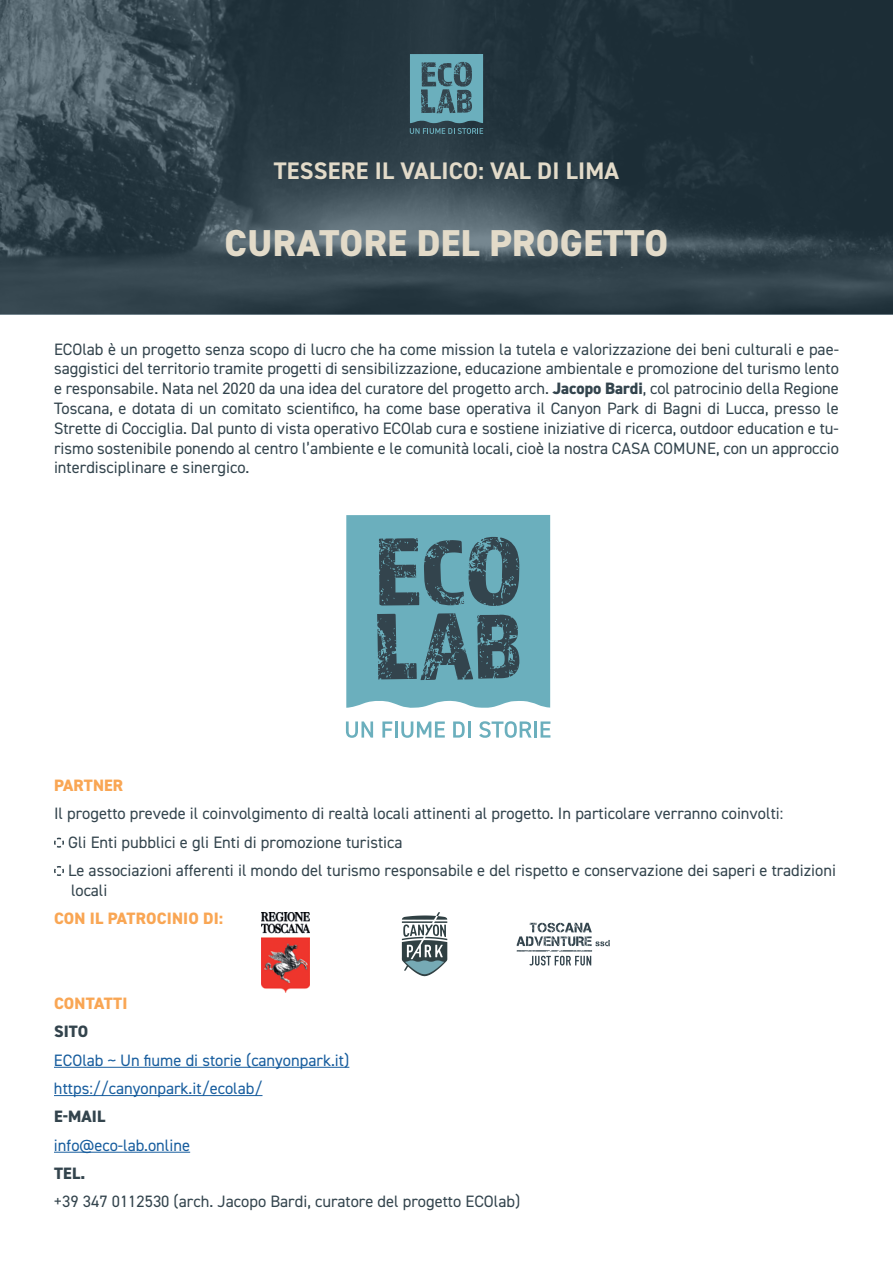
<style>
.page{position:relative;width:893px;height:1263px;background:#fff}
.page>*{position:absolute;margin:0;border:0;box-sizing:border-box;transform-origin:0 0}
.t1{font:800 37.5px "DIN2014";letter-spacing:.01em;color:#e3dbc9}
.t2{font:700 24px "DIN2014";letter-spacing:.01em;color:#e3dbc9}
.t3{font:16.5px/19.8px "DIN2014";color:#33444d;text-align:justify}
.t4{font:16.5px/28.3px "DIN2014";color:#175d9e}
.t5{font:800 16.5px "DIN2014";letter-spacing:.01em;color:#f9a654}
.t6{font:800 16.5px "DIN2014";letter-spacing:.01em;color:#33444d}
.s1{font-weight:800}
</style>
<div class="page">
<svg style="left:0;top:0;width:893px;height:315px;background:#2f4049"></svg>
<hr style="left:54px;top:1067px;width:295px;height:1px;background:#175d9e">
<hr style="left:54px;top:1095px;width:208px;height:1px;background:#175d9e">
<hr style="left:54px;top:1152px;width:136px;height:1px;background:#175d9e">
<svg style="left:54px;top:837px;width:10px;height:11px"></svg>
<svg style="left:54px;top:866px;width:10px;height:10px"></svg>
<svg style="left:410px;top:54px;width:73px;height:80px;background:#568895"></svg>
<svg style="left:346px;top:515px;width:204px;height:193px;background:#6095a2"></svg>
<svg style="left:346px;top:721px;width:27px;height:17px"></svg>
<svg style="left:382px;top:721px;width:10px;height:17px"></svg>
<hr style="left:395px;top:721px;width:3px;height:17px;background:#6bafbd">
<svg style="left:401px;top:721px;width:44px;height:17px"></svg>
<svg style="left:453px;top:721px;width:17px;height:17px"></svg>
<svg style="left:479px;top:721px;width:53px;height:17px"></svg>
<hr style="left:534px;top:721px;width:3px;height:17px;background:#6bafbd">
<svg style="left:541px;top:721px;width:9px;height:17px"></svg>
<svg style="left:517px;top:923px;width:93px;height:42px"></svg>
<svg style="left:402px;top:912px;width:45px;height:64px"></svg>
<img style="left:262px;top:912px;width:48px;height:80px">
<h2 class="t2" style="left:274px;top:155px;width:347px">TESSERE IL VALICO: VAL DI LIMA</h2>
<h1 class="t1" style="left:225px;top:218px;width:445px">CURATORE DEL PROGETTO</h1>
<p class="t3" style="left:54px;top:339px;width:787px">ECOlab è un progetto senza scopo di lucro che ha come mission la tutela e valorizzazione dei beni culturali e pae&shy;saggistici del territorio tramite progetti di sensibilizzazione, educazione ambientale e promozione del turismo lento e responsabile. Nata nel 2020 da una idea del curatore del progetto arch. <span class="s1">Jacopo Bardi</span>, col patrocinio della Regione Toscana, e dotata di un comitato scientifico, ha come base operativa il Canyon Park di Bagni di Lucca, presso le Strette di Cocciglia. Dal punto di vista operativo ECOlab cura e sostiene iniziative di ricerca, outdoor education e tu&shy;rismo sostenibile ponendo al centro l’ambiente e le comunità locali, cioè la nostra CASA COMUNE, con un approccio interdisciplinare e sinergico.</p>
<p class="t5" style="left:54px;top:774px;width:71px">PARTNER</p>
<p class="t3" style="left:68px;top:799px;width:769px;line-height:28.3px;text-align:left;text-indent:-14px">Il progetto prevede il coinvolgimento di realtà locali attinenti al progetto. In particolare verranno coinvolti:<br>Gli Enti pubblici e gli Enti di promozione turistica<br>Le associazioni afferenti il mondo del turismo responsabile e del rispetto e conservazione dei saperi e tradizioni</p>
<p class="t3" style="left:71px;top:880px;width:38px">locali</p>
<p class="t5" style="left:54px;top:907px;width:171px">CON IL PATROCINIO DI:</p>
<p class="t5" style="left:54px;top:992px;width:75px">CONTATTI</p>
<p class="t6" style="left:54px;top:1021px;width:36px">SITO</p>
<p class="t4" style="left:54px;top:1045px;width:297px">ECOlab ~ Un fiume di storie (canyonpark.it) https://canyonpark.it/ecolab/</p>
<p class="t6" style="left:54px;top:1105px;width:53px">E-MAIL</p>
<p class="t4" style="left:54px;top:1130px;width:138px">info@eco-lab.online</p>
<p class="t6" style="left:54px;top:1162px;width:33px">TEL.</p>
<p class="t3" style="left:54px;top:1191px;width:468px">+39 347 0112530 (arch. Jacopo Bardi, curatore del progetto ECOlab)</p>
</div>
